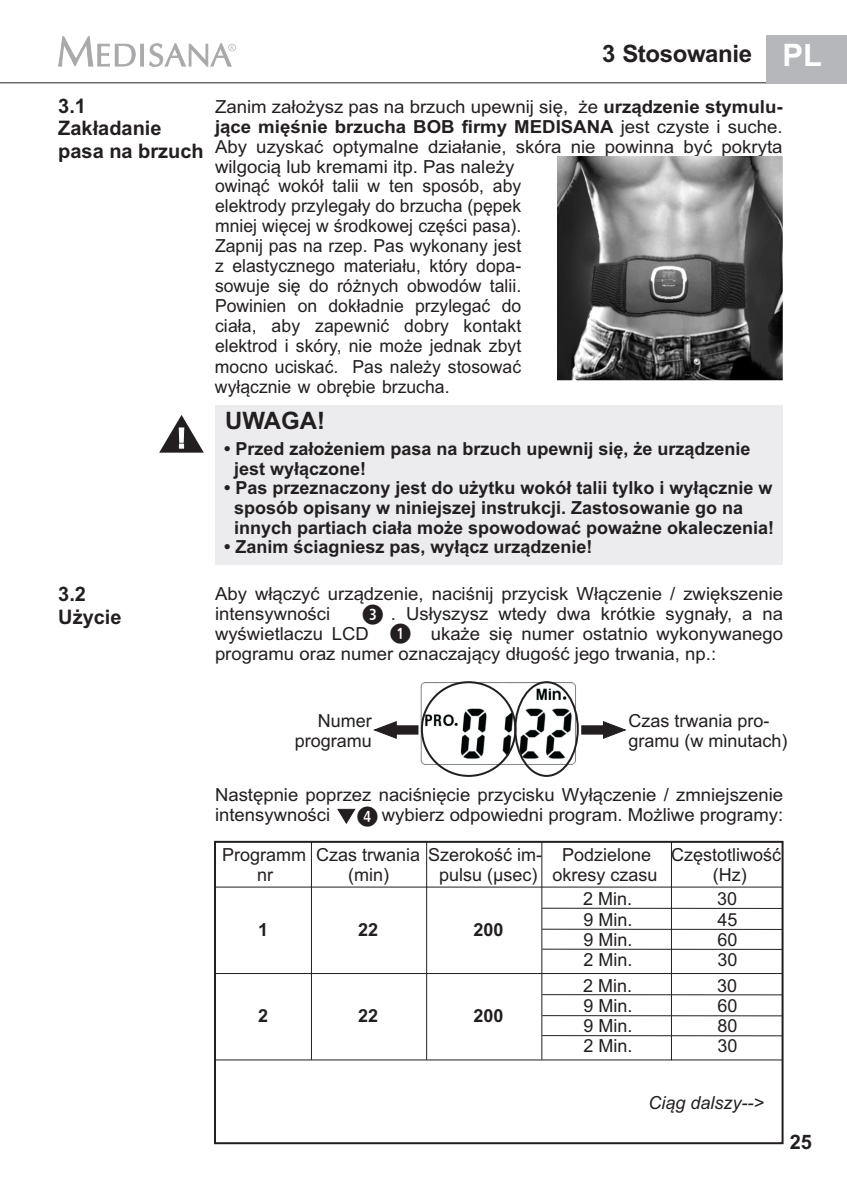
<style>
.page{position:relative;width:847px;height:1199px;background:#fff}
.page>*{position:absolute;margin:0;border:0;box-sizing:border-box;transform-origin:0 0}
.t1{font:700 24px "Arial";letter-spacing:-.015em;color:#231f20}
.t2{font:24px/19.4px "pkt frut";color:#231f20}
.t3{font:700 20px/22.4px "Arial";color:#231f20}
.t4{font:18px/20.2px "Arial";color:#231f20}
.t5{font:700 18px/19.6px "Arial";color:#231f20}
.t6{font:18px/20.2px "Arial";color:#231f20;text-align:justify;scale:1.04 1}
.t7{font:italic 18px "Arial";color:#231f20}
.s1{font-size:31px;color:#fff}
.s2{font-weight:700}
</style>
<div class="page">
<img style="left:418px;top:681px;width:161px;height:87px">
<hr style="left:0;top:82px;width:847px;height:1px;background:#231f20">
<svg style="left:58px;top:36px;width:178px;height:31px"></svg>
<div style="left:766px;top:35px;width:81px;height:47px;background:#b6b7bb"></div>
<div style="left:215px;top:406px;width:568px;height:159px;background:#ececee"></div>
<svg style="left:159px;top:415px;width:45px;height:37px"></svg>
<svg style="left:337px;top:809px;width:18px;height:14px"></svg>
<div style="left:514px;top:681px;width:65px;height:96px;border:2px solid #231f20;border-radius:50%"></div>
<svg style="left:373px;top:721px;width:45px;height:18px"></svg>
<div style="left:421px;top:681px;width:95px;height:96px;border:2px solid #231f20;border-radius:50%"></div>
<svg style="left:581px;top:721px;width:45px;height:18px"></svg>
<div style="left:214px;top:840px;width:570px;height:304px;border:2px solid #231f20"></div>
<hr style="left:215px;top:886px;width:568px;height:1px;background:#231f20">
<hr style="left:311px;top:842px;width:1px;height:217px;background:#231f20">
<hr style="left:426px;top:842px;width:1px;height:217px;background:#231f20">
<hr style="left:541px;top:842px;width:1px;height:217px;background:#231f20">
<hr style="left:671px;top:842px;width:1px;height:218px;background:#231f20">
<hr style="left:215px;top:973px;width:568px;height:1px;background:#231f20">
<hr style="left:215px;top:1059px;width:568px;height:1px;background:#231f20">
<hr style="left:542px;top:907px;width:241px;height:1px;background:#231f20">
<hr style="left:542px;top:928px;width:241px;height:1px;background:#231f20">
<hr style="left:542px;top:948px;width:241px;height:1px;background:#231f20">
<hr style="left:542px;top:994px;width:241px;height:1px;background:#231f20">
<hr style="left:542px;top:1015px;width:241px;height:1px;background:#231f20">
<hr style="left:542px;top:1035px;width:241px;height:1px;background:#231f20">
<img style="left:558px;top:156px;width:225px;height:225px">
<h1 class="t1" style="left:602px;top:44px;width:222px">3 Stosowanie <span class="s1">PL</span></h1>
<p class="t3" style="left:58px;top:97px;width:147px">3.1<br>Zakładanie pasa na brzuch</p>
<p class="t6" style="left:215px;top:98px;width:547px">Zanim założysz pas na brzuch upewnij się, że <span class="s2">urządzenie stymulu&shy;jące mięśnie brzucha BOB firmy MEDISANA</span> jest czyste i suche.<br>Aby uzyskać optymalne działanie, skóra nie powinna być pokryta wilgocią lub kremami itp. Pas należy</p>
<p class="t4" style="left:215px;top:177px;width:308px;text-align:justify">owinąć wokół talii w ten sposób, aby elektrody przylegały do brzucha (pępek mniej więcej w środkowej części pasa).<br>Zapnij pas na rzep. Pas wykonany jest z elastycznego materiału, który dopa&shy;sowuje się do różnych obwodów talii.<br>Powinien on dokładnie przylegać do ciała, aby zapewnić dobry kontakt elektrod i skóry, nie może jednak zbyt mocno uciskać. Pas należy stosować wyłącznie w obrębie brzucha.</p>
<h1 class="t1" style="left:225px;top:411px;width:101px">UWAGA!</h1>
<p class="t5" style="left:234px;top:441px;width:518px;text-indent:-10px">• Przed założeniem pasa na brzuch upewnij się, że urządzenie jest wyłączone!</p>
<p class="t5" style="left:234px;top:480px;width:542px;text-indent:-10px">• Pas przeznaczony jest do użytku wokół talii tylko i wyłącznie w sposób opisany w niniejszej instrukcji. Zastosowanie go na innych partiach ciała może spowodować poważne okaleczenia!</p>
<p class="t5" style="left:224px;top:538px;width:370px">• Zanim ściagniesz pas, wyłącz urządzenie!</p>
<p class="t3" style="left:58px;top:585px;width:65px">3.2<br>Użycie</p>
<p class="t4" style="left:215px;top:585px;width:570px">Aby włączyć urządzenie, naciśnij przycisk Włączenie / zwiększenie intensywności</p>
<h1 class="t2" style="left:390px;top:607px;width:130px;text-indent:-27px">3<br>1</h1>
<p class="t4" style="left:391px;top:605px;width:394px">. Usłyszysz wtedy dwa krótkie sygnały, a na</p>
<p class="t4" style="left:215px;top:625px;width:155px">wyświetlaczu LCD</p>
<p class="t4" style="left:215px;top:625px;width:570px;text-indent:216px">ukaże się numer ostatnio wykonywanego programu oraz numer oznaczający długość jego trwania, np.:</p>
<p class="t4" style="left:295px;top:712px;width:79px;text-align:right">Numer programu</p>
<p class="t4" style="left:629px;top:712px;width:161px">Czas trwania pro&shy;gramu (w minutach)</p>
<p class="t4" style="left:215px;top:786px;width:570px">Następnie poprzez naciśnięcie przycisku Wyłączenie / zmniejszenie intensywności</p>
<h1 class="t2" style="left:357px;top:808px;width:130px">4</h1>
<p class="t4" style="left:382px;top:806px;width:403px">wybierz odpowiedni program. Możliwe programy:</p>
<p class="t4" style="left:257px;top:846px;width:525px;text-indent:-35px">Programm Czas trwania Szerokość im- Podzielone Częstotliwość nr</p>
<p class="t4" style="left:348px;top:866px;width:42px">(min)</p>
<p class="t4" style="left:439px;top:866px;width:220px">pulsu (µsec) okresy czasu</p>
<p class="t4" style="left:713px;top:866px;width:35px">(Hz)</p>
<p class="t4" style="left:583px;top:890px;width:51px">2 Min.</p>
<p class="t4" style="left:717px;top:890px;width:22px">30</p>
<p class="t4" style="left:583px;top:910px;width:51px">9 Min.</p>
<p class="t4" style="left:717px;top:910px;width:22px">45</p>
<p class="t4" style="left:583px;top:931px;width:51px">9 Min.</p>
<p class="t4" style="left:717px;top:931px;width:22px">60</p>
<p class="t4" style="left:583px;top:951px;width:51px">2 Min.</p>
<p class="t4" style="left:717px;top:951px;width:22px">30</p>
<p class="t5" style="left:258px;top:921px;width:12px">1</p>
<p class="t5" style="left:358px;top:921px;width:22px">22</p>
<p class="t5" style="left:473px;top:921px;width:32px">200</p>
<p class="t5" style="left:258px;top:1007px;width:12px">2</p>
<p class="t5" style="left:358px;top:1007px;width:22px">22</p>
<p class="t5" style="left:473px;top:1007px;width:32px">200</p>
<p class="t4" style="left:583px;top:977px;width:51px">2 Min.</p>
<p class="t4" style="left:717px;top:977px;width:22px">30</p>
<p class="t4" style="left:583px;top:997px;width:51px">9 Min.</p>
<p class="t4" style="left:717px;top:997px;width:22px">60</p>
<p class="t4" style="left:583px;top:1017px;width:51px">9 Min.</p>
<p class="t4" style="left:717px;top:1017px;width:22px">80</p>
<p class="t4" style="left:583px;top:1037px;width:51px">2 Min.</p>
<p class="t4" style="left:717px;top:1037px;width:22px">30</p>
<p class="t7" style="left:648px;top:1096px;width:117px">Ciąg dalszy--&gt;</p>
<p class="t3" style="left:790px;top:1133px;width:24px">25</p>
</div>
